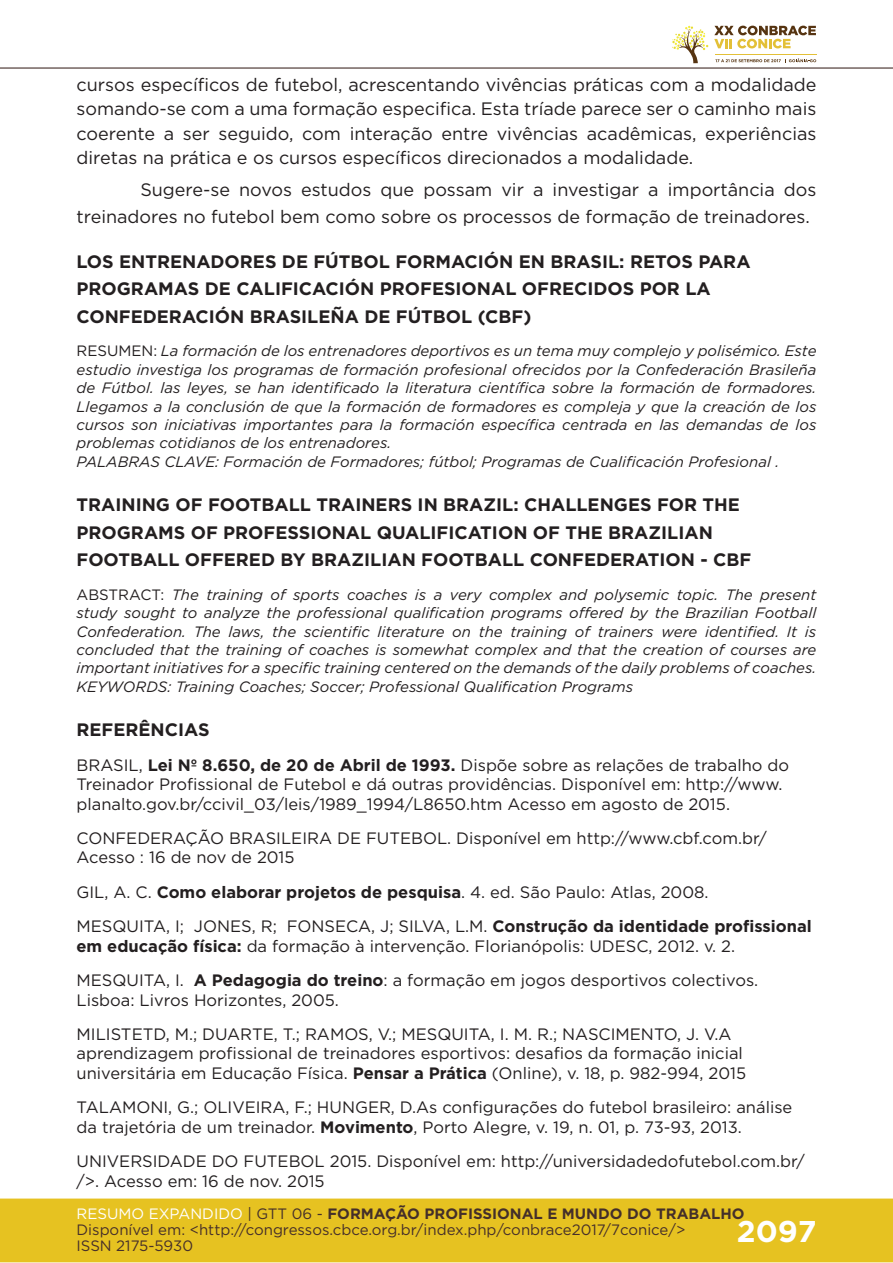
<style>
.page{position:relative;width:893px;height:1263px;background:#fff}
.page>*{position:absolute;margin:0;border:0;box-sizing:border-box;transform-origin:0 0}
.t1{font:700 30px "Gotham";color:#fff}
.t2{font:18px/24.5px "Gotham";color:#231f20;text-align:justify}
.t3{font:700 18px/27.5px "Gotham";color:#231f20}
.t4{font:16.5px/19.4px "Gotham";color:#231f20}
.t5{font:italic 15px/18.5px "Gotham";color:#231f20}
.t6{font:15px/16px "Gotham";color:#462f2a}
.s1{font-style:normal}
.s2{font-weight:700}
.s3{color:#fff}
.s4{color:#442f2a}
.s5{font-weight:700;color:#442f2a}
</style>
<div class="page">
<div style="left:0;top:1198px;width:893px;height:64px;background:#e6c221;border:2px solid #e6c221"></div>
<hr style="left:0;top:67px;width:893px;height:2px;background:#442f2a">
<svg style="left:672px;top:26px;width:144px;height:37px"></svg>
<p class="t2" style="left:77px;top:72px;width:741px">cursos específicos de futebol, acrescentando vivências práticas com a modalidade somando-se com a uma formação especifica. Esta tríade parece ser o caminho mais coerente a ser seguido, com interação entre vivências acadêmicas, experiências diretas na prática e os cursos específicos direcionados a modalidade.</p>
<p class="t2" style="left:77px;top:175px;width:741px;line-height:27.5px;text-indent:64px">Sugere-se novos estudos que possam vir a investigar a importância dos treinadores no futebol bem como sobre os processos de formação de treinadores.</p>
<p class="t3" style="left:77px;top:248px;width:675px">LOS ENTRENADORES DE FÚTBOL FORMACIÓN EN BRASIL: RETOS PARA<br>PROGRAMAS DE CALIFICACIÓN PROFESIONAL OFRECIDOS POR LA<br>CONFEDERACIÓN BRASILEÑA DE FÚTBOL (CBF)</p>
<p class="t5" style="left:77px;top:341px;width:741px"><span class="s1">RESUMEN:</span> La formación de los entrenadores deportivos es un tema muy complejo y polisémico. Este estudio investiga los programas de formación profesional ofrecidos por la Confederación Brasileña de Fútbol. las leyes, se han identificado la literatura científica sobre la formación de formadores.<br>Llegamos a la conclusión de que la formación de formadores es compleja y que la creación de los cursos son iniciativas importantes para la formación específica centrada en las demandas de los problemas cotidianos de los entrenadores.<br>PALABRAS CLAVE: Formación de Formadores; fútbol; Programas de Cualificación Profesional .</p>
<p class="t3" style="left:77px;top:491px;width:676px">TRAINING OF FOOTBALL TRAINERS IN BRAZIL: CHALLENGES FOR THE<br>PROGRAMS OF PROFESSIONAL QUALIFICATION OF THE BRAZILIAN<br>FOOTBALL OFFERED BY BRAZILIAN FOOTBALL CONFEDERATION - CBF</p>
<p class="t5" style="left:77px;top:585px;width:741px;text-align:justify"><span class="s1">ABSTRACT:</span> The training of sports coaches is a very complex and polysemic topic. The present study sought to analyze the professional qualification programs offered by the Brazilian Football Confederation. The laws, the scientific literature on the training of trainers were identified. It is concluded that the training of coaches is somewhat complex and that the creation of courses are important initiatives for a specific training centered on the demands of the daily problems of coaches.<br>KEYWORDS: Training Coaches; Soccer; Professional Qualification Programs</p>
<p class="t3" style="left:77px;top:716px;width:135px">REFERÊNCIAS</p>
<p class="t4" style="left:77px;top:755px;width:714px">BRASIL, <span class="s2">Lei Nº 8.650, de 20 de Abril de 1993.</span> Dispõe sobre as relações de trabalho do<br>Treinador Profissional de Futebol e dá outras providências. Disponível em: http://www. planalto.gov.br/ccivil_03/leis/1989_1994/L8650.htm Acesso em agosto de 2015.</p>
<p class="t4" style="left:77px;top:828px;width:692px">CONFEDERAÇÃO BRASILEIRA DE FUTEBOL. Disponível em http://www.cbf.com.br/<br>Acesso : 16 de nov de 2015</p>
<p class="t4" style="left:77px;top:874px;width:737px;line-height:34.3px">GIL, A. C. <span class="s2">Como elaborar projetos de pesquisa</span>. 4. ed. São Paulo: Atlas, 2008.<br>MESQUITA, I; JONES, R; FONSECA, J; SILVA, L.M. <span class="s2">Construção da identidade profissional</span></p>
<p class="t4" style="left:77px;top:928px;width:683px;line-height:34.3px"><span class="s2">em educação física:</span> da formação à intervenção. Florianópolis: UDESC, 2012. v. 2.<br>MESQUITA, I. <span class="s2">A Pedagogia do treino</span>: a formação em jogos desportivos colectivos.</p>
<p class="t4" style="left:77px;top:982px;width:657px;line-height:34.3px">Lisboa: Livros Horizontes, 2005.<br>MILISTETD, M.; DUARTE, T.; RAMOS, V.; MESQUITA, I. M. R.; NASCIMENTO, J. V.A</p>
<p class="t4" style="left:77px;top:1043px;width:671px">aprendizagem profissional de treinadores esportivos: desafios da formação inicial universitária em Educação Física. <span class="s2">Pensar a Prática</span> (Online), v. 18, p. 982-994, 2015</p>
<p class="t4" style="left:77px;top:1097px;width:717px">TALAMONI, G.; OLIVEIRA, F.; HUNGER, D.As configurações do futebol brasileiro: análise da trajetória de um treinador. <span class="s2">Movimento</span>, Porto Alegre, v. 19, n. 01, p. 73-93, 2013.</p>
<p class="t4" style="left:77px;top:1151px;width:730px">UNIVERSIDADE DO FUTEBOL 2015. Disponível em: http://universidadedofutebol.com.br/ /&gt;. Acesso em: 16 de nov. 2015</p>
<p class="t6" style="left:77px;top:1205px;width:670px"><span class="s3">RESUMO EXPANDIDO</span> <span class="s4">| GTT 06 -</span> <span class="s5">FORMAÇÃO PROFISSIONAL E MUNDO DO TRABALHO<br></span>Disponível em: &lt;http://congressos.cbce.org.br/index.php/conbrace2017/7conice/&gt;<br>ISSN 2175-5930</p>
<h1 class="t1" style="left:737px;top:1212px;width:81px">2097</h1>
</div>
